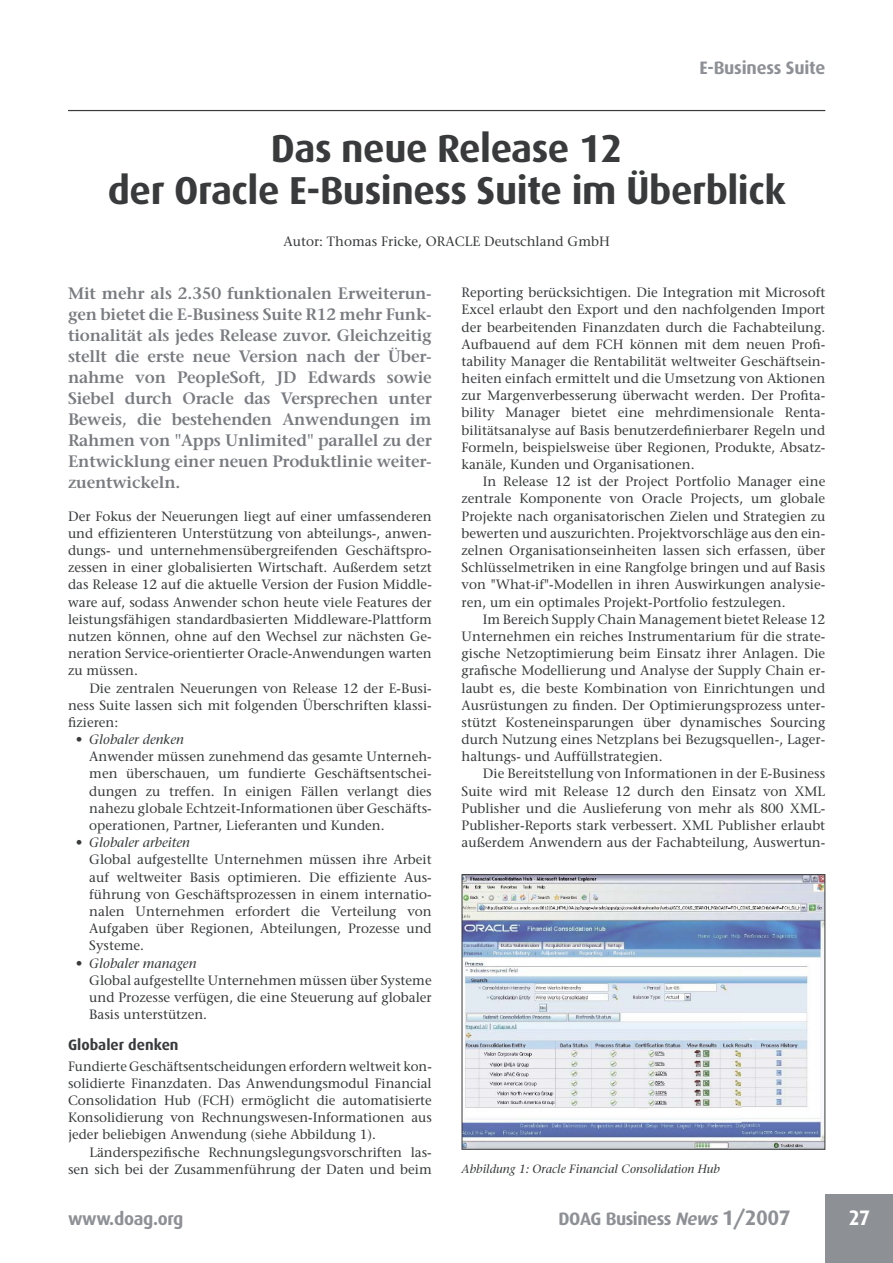
<style>
.page{position:relative;width:893px;height:1263px;background:#fff}
.page>*{position:absolute;margin:0;border:0;box-sizing:border-box;transform-origin:0 0}
.t1{font:700 39px/42px "Dax";letter-spacing:-.01em;color:#383a3b;text-align:center}
.t2{font:700 21px "Dax";color:#fff;scale:.92 1}
.t3{font:700 18px "Dax";letter-spacing:-.015em;color:#8d9095}
.t4{font:600 16.5px/21px "Stone Serif";letter-spacing:-.01em;color:#787b7f;text-align:justify}
.t5{font:700 15px "Dax";color:#383a3b}
.t6{font:13.5px/17.2px "Stone Serif";color:#383a3b;text-align:justify}
.t7{font:italic 12px "Stone Serif";color:#383a3b}
.s1{font-style:italic}
.s2{font-size:21px}
</style>
<div class="page">
<hr style="left:68px;top:110px;width:757px;height:1px;background:#383a3b">
<div style="left:825px;top:1195px;width:67px;height:68px;background:#8d9095"></div>
<img style="left:463px;top:876px;width:360px;height:272px">
<div style="left:461px;top:874px;width:364px;height:276px;border:1px solid #383a3b"></div>
<h3 class="t3" style="left:699px;top:60px;width:127px">E-Business Suite</h3>
<h1 class="t1" style="left:108px;top:131px;width:679px">Das neue Release 12<br>der Oracle E-Business Suite im Überblick</h1>
<p class="t6" style="left:283px;top:234px;width:328px">Autor: Thomas Fricke, ORACLE Deutschland GmbH</p>
<p class="t4" style="left:68px;top:285px;width:365px">Mit mehr als 2.350 funktionalen Erweiterun&shy;gen bietet die E-Business Suite R12 mehr Funk&shy;tionalität als jedes Release zuvor. Gleichzeitig stellt die erste neue Version nach der Über&shy;nahme von PeopleSoft, JD Edwards sowie Siebel durch Oracle das Versprechen unter Beweis, die bestehenden Anwendungen im Rahmen von "Apps Unlimited" parallel zu der Entwicklung einer neuen Produktlinie weiter&shy;zuentwickeln.</p>
<p class="t6" style="left:68px;top:509px;width:365px">Der Fokus der Neuerungen liegt auf einer umfassenderen und effizienteren Unterstützung von abteilungs-, anwen&shy;dungs- und unternehmensübergreifenden Geschäftspro&shy;zessen in einer globalisierten Wirtschaft. Außerdem setzt das Release 12 auf die aktuelle Version der Fusion Middle&shy;ware auf, sodass Anwender schon heute viele Features der leistungsfähigen standardbasierten Middleware-Plattform nutzen können, ohne auf den Wechsel zur nächsten Ge&shy;neration Service-orientierter Oracle-Anwendungen warten zu müssen.</p>
<p class="t6" style="left:68px;top:681px;width:365px;text-indent:21px">Die zentralen Neuerungen von Release 12 der E-Busi&shy;ness Suite lassen sich mit folgenden Überschriften klassi&shy;fizieren:</p>
<p class="t6" style="left:89px;top:732px;width:344px;text-align:left;text-indent:-13px">• <span class="s1">Globaler denken<br></span>Anwender müssen zunehmend das gesamte Unterneh&shy;men überschauen, um fundierte Geschäftsentschei&shy;dungen zu treffen. In einigen Fällen verlangt dies nahezu globale Echtzeit-Informationen über Geschäfts&shy;operationen, Partner, Lieferanten und Kunden.</p>
<p class="t6" style="left:89px;top:835px;width:344px;text-align:left;text-indent:-13px">• <span class="s1">Globaler arbeiten<br></span>Global aufgestellte Unternehmen müssen ihre Arbeit auf weltweiter Basis optimieren. Die effiziente Aus&shy;führung von Geschäftsprozessen in einem internatio&shy;nalen Unternehmen erfordert die Verteilung von Aufgaben über Regionen, Abteilungen, Prozesse und Systeme.</p>
<p class="t6" style="left:89px;top:956px;width:344px;text-align:left;text-indent:-13px">• <span class="s1">Globaler managen<br></span>Global aufgestellte Unternehmen müssen über Systeme und Prozesse verfügen, die eine Steuerung auf globaler Basis unterstützen.</p>
<p class="t5" style="left:68px;top:1039px;width:112px">Globaler denken</p>
<p class="t6" style="left:68px;top:1059px;width:365px">Fundierte Geschäftsentscheidungen erfordern weltweit kon&shy;solidierte Finanzdaten. Das Anwendungsmodul Financial Consolidation Hub (FCH) ermöglicht die automatisierte Konsolidierung von Rechnungswesen-Informationen aus jeder beliebigen Anwendung (siehe Abbildung 1).</p>
<p class="t6" style="left:68px;top:1145px;width:365px;text-align:right">Länderspezifische Rechnungslegungsvorschriften las&shy;sen sich bei der Zusammenführung der Daten und beim</p>
<p class="t6" style="left:461px;top:285px;width:365px">Reporting berücksichtigen. Die Integration mit Microsoft Excel erlaubt den Export und den nachfolgenden Import der bearbeitenden Finanzdaten durch die Fachabteilung.<br>Aufbauend auf dem FCH können mit dem neuen Profi&shy;tability Manager die Rentabilität weltweiter Geschäftsein&shy;heiten einfach ermittelt und die Umsetzung von Aktionen zur Margenverbesserung überwacht werden. Der Profita&shy;bility Manager bietet eine mehrdimensionale Renta&shy;bilitätsanalyse auf Basis benutzerdefinierbarer Regeln und Formeln, beispielsweise über Regionen, Produkte, Absatz&shy;kanäle, Kunden und Organisationen.</p>
<p class="t6" style="left:461px;top:474px;width:365px;text-indent:21px">In Release 12 ist der Project Portfolio Manager eine zentrale Komponente von Oracle Projects, um globale Projekte nach organisatorischen Zielen und Strategien zu bewerten und auszurichten. Projektvorschläge aus den ein&shy;zelnen Organisationseinheiten lassen sich erfassen, über Schlüsselmetriken in eine Rangfolge bringen und auf Basis von "What-if"-Modellen in ihren Auswirkungen analysie&shy;ren, um ein optimales Projekt-Portfolio festzulegen.</p>
<p class="t6" style="left:461px;top:612px;width:365px;text-indent:21px">Im Bereich Supply Chain Management bietet Release 12<br>Unternehmen ein reiches Instrumentarium für die strate&shy;gische Netzoptimierung beim Einsatz ihrer Anlagen. Die grafische Modellierung und Analyse der Supply Chain er&shy;laubt es, die beste Kombination von Einrichtungen und Ausrüstungen zu finden. Der Optimierungsprozess unter&shy;stützt Kosteneinsparungen über dynamisches Sourcing durch Nutzung eines Netzplans bei Bezugsquellen-, Lager&shy;haltungs- und Auffüllstrategien.</p>
<p class="t6" style="left:461px;top:767px;width:365px;text-indent:21px">Die Bereitstellung von Informationen in der E-Business Suite wird mit Release 12 durch den Einsatz von XML Publisher und die Auslieferung von mehr als 800 XML-Publisher-Reports stark verbessert. XML Publisher erlaubt außerdem Anwendern aus der Fachabteilung, Auswertun-</p>
<p class="t7" style="left:461px;top:1164px;width:260px">Abbildung 1: Oracle Financial Consolidation Hub</p>
<h3 class="t3" style="left:68px;top:1211px;width:117px">www.doag.org</h3>
<h3 class="t3" style="left:558px;top:1211px;width:233px">DOAG Business <span class="s1">News</span><span class="s2">1/2007</span></h3>
<h2 class="t2" style="left:848px;top:1208px;width:25px">27</h2>
</div>
